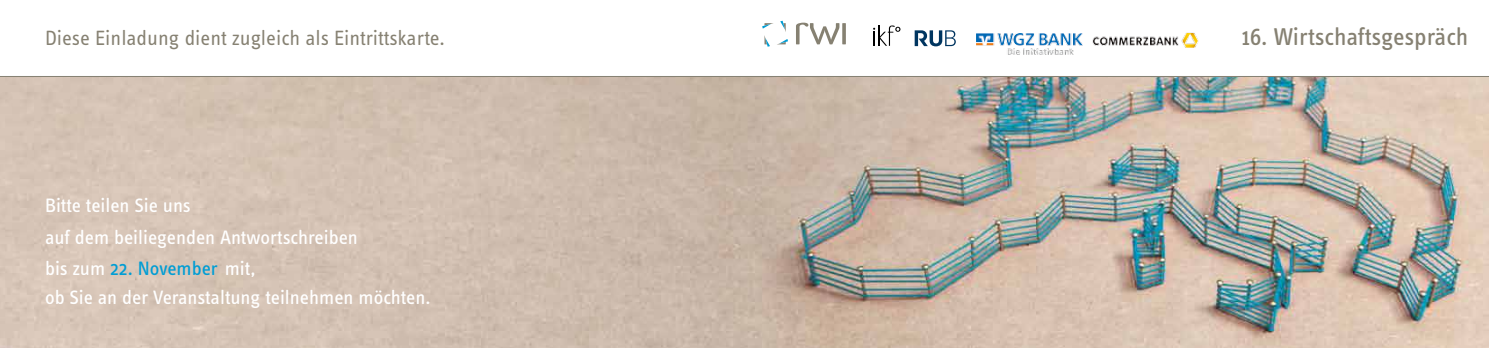
<style>
.page{position:relative;width:1489px;height:348px;background:#fff}
.page>*{position:absolute;margin:0;border:0;box-sizing:border-box;transform-origin:0 0}
.t1{font:25px "Info OT Text";letter-spacing:-.005em;color:#868172}
.t2{font:21.25px "Info OT Text";color:#868172}
.t3{font:20px/31.2px "Info OT Text";color:#fff}
.s1{color:#009dd4}
</style>
<div class="page">
<img style="left:0;top:77px;width:1488px;height:270px">
<hr style="left:0;top:76px;width:1488px;height:1px;background:#868172">
<svg style="left:762px;top:23px;width:11px;height:6px"></svg>
<svg style="left:764px;top:35px;width:6px;height:12px"></svg>
<svg style="left:780px;top:21px;width:5px;height:9px"></svg>
<svg style="left:778px;top:39px;width:10px;height:5px"></svg>
<hr style="left:842px;top:23px;width:3px;height:21px;background:#868172">
<svg style="left:796px;top:23px;width:43px;height:21px"></svg>
<svg style="left:873px;top:25px;width:27px;height:21px"></svg>
<svg style="left:914px;top:30px;width:41px;height:16px"></svg>
<img style="left:976px;top:33px;width:106px;height:22px">
<img style="left:1092px;top:33px;width:106px;height:14px">
<p class="t2" style="left:45px;top:25px;width:401px">Diese Einladung dient zugleich als Eintrittskarte.</p>
<p class="t1" style="left:1241px;top:21px;width:228px">16. Wirtschaftsgespräch</p>
<p class="t3" style="left:45px;top:189px;width:314px">Bitte teilen Sie uns<br>auf dem beiliegenden Antwortschreiben bis zum <span class="s1">22. November</span> mit,</p>
<p class="t3" style="left:45px;top:280px;width:387px">ob Sie an der Veranstaltung teilnehmen möchten.</p>
</div>
